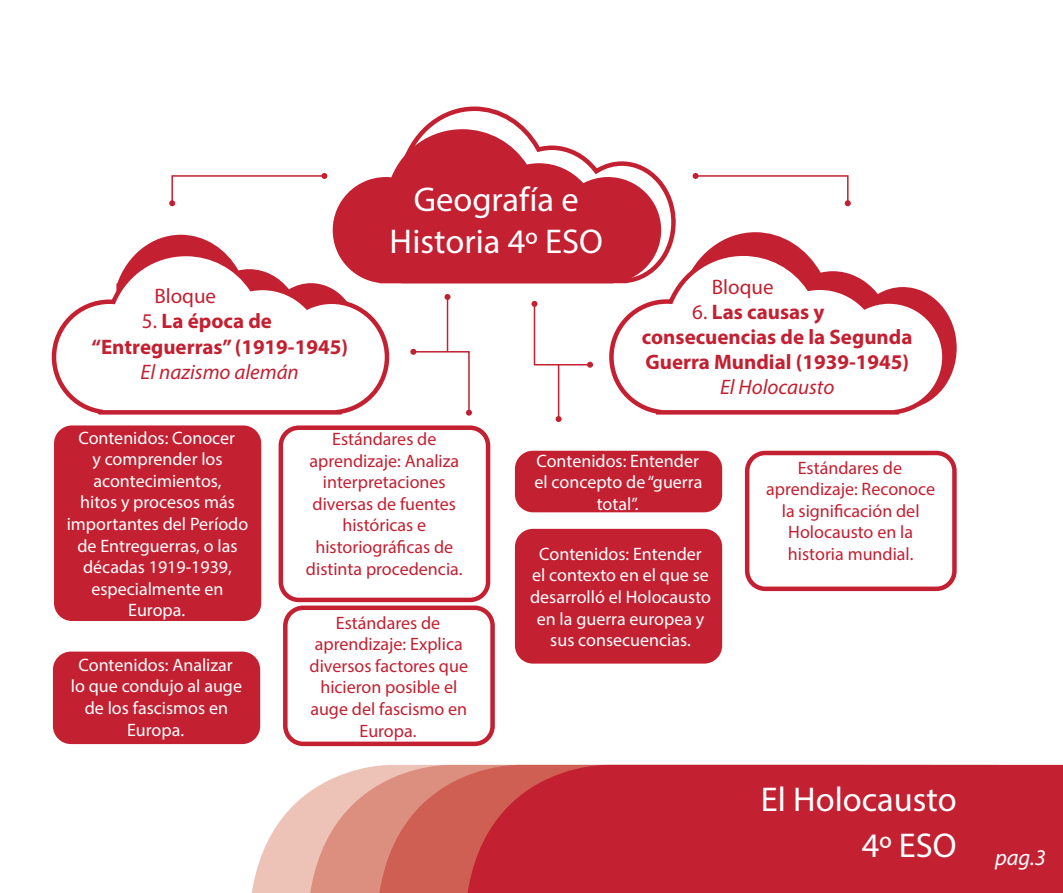
<style>
.page{position:relative;width:1063px;height:893px;background:#fff}
.page>*{position:absolute;margin:0;border:0;box-sizing:border-box;transform-origin:0 0}
.t1{font:34.5px/41.4px "Myriad Pro";color:#fff;text-align:center}
.t2{font:italic 22.5px "Myriad Pro";color:#fff}
.t3{font:700 21px/25.2px "Myriad Pro";color:#c32031}
.t4{font:italic 21px "Myriad Pro";color:#c32031}
.t5{font:21px "Myriad Pro";color:#c32031}
.t6{font:18px/21.6px "Myriad Pro";color:#fff;text-align:center}
.t7{font:18px/21.6px "Myriad Pro";color:#c32031;text-align:center}
.s1{font-weight:400}
</style>
<div class="page">
<svg style="left:398px;top:106px;width:278px;height:178px"></svg>
<svg style="left:251px;top:794px;width:56px;height:99px;fill:#eec3b7"></svg>
<svg style="left:307px;top:766px;width:69px;height:127px;background:#e6ac9e"></svg>
<svg style="left:376px;top:764px;width:89px;height:129px;background:#d57568"></svg>
<div style="left:465px;top:764px;width:598px;height:129px;background:#c32031"></div>
<svg style="left:333px;top:129px;width:328px;height:154px;fill:#c32031"></svg>
<svg style="left:141px;top:235px;width:218px;height:14px"></svg>
<svg style="left:51px;top:249px;width:340px;height:166px"></svg>
<svg style="left:710px;top:232px;width:247px;height:147px"></svg>
<svg style="left:607px;top:249px;width:342px;height:166px"></svg>
<div style="left:54px;top:425px;width:207px;height:196px;background:#c32031;border-radius:18px"></div>
<div style="left:53px;top:652px;width:207px;height:92px;background:#c32031;border-radius:18px"></div>
<div style="left:515px;top:451px;width:207px;height:61px;background:#c32031;border-radius:18px"></div>
<div style="left:515px;top:529px;width:207px;height:135px;background:#c32031;border-radius:18px"></div>
<div style="left:279px;top:425px;width:211px;height:177px;border:4px solid #c32031;border-radius:18px"></div>
<div style="left:283px;top:605px;width:212px;height:141px;border:4px solid #c32031;border-radius:18px"></div>
<div style="left:745px;top:451px;width:212px;height:140px;border:4px solid #c32031;border-radius:18px"></div>
<svg style="left:169px;top:173px;width:158px;height:33px"></svg>
<svg style="left:410px;top:349px;width:62px;height:67px"></svg>
<svg style="left:531px;top:301px;width:62px;height:67px"></svg>
<svg style="left:693px;top:173px;width:158px;height:33px"></svg>
<hr style="left:558px;top:365px;width:1px;height:54px;background:#c32031">
<svg style="left:556px;top:416px;width:6px;height:6px"></svg>
<hr style="left:447px;top:297px;width:1px;height:54px;background:#c32031">
<svg style="left:445px;top:294px;width:6px;height:6px"></svg>
<p class="t5" style="left:154px;top:283px;width:63px">Bloque</p>
<p class="t3" style="left:92px;top:308px;width:258px;text-indent:50px"><span class="s1">5.</span> La época de “Entreguerras” (1919-1945)</p>
<p class="t4" style="left:141px;top:359px;width:160px">El nazismo alemán</p>
<p class="t1" style="left:390px;top:179px;width:215px">Geografía e<br>Historia 4º ESO</p>
<p class="t5" style="left:712px;top:274px;width:63px">Bloque</p>
<p class="t3" style="left:642px;top:298px;width:272px;text-indent:50px"><span class="s1">6.</span> Las causas y consecuencias de la Segunda<br>Guerra Mundial (1939-1945)</p>
<p class="t4" style="left:720px;top:374px;width:116px">El Holocausto</p>
<p class="t6" style="left:67px;top:426px;width:183px">Contenidos: Conocer<br>y comprender los acontecimientos,<br>hitos y procesos más importantes del Período de Entreguerras, o las décadas 1919-1939, especialmente en<br>Europa.</p>
<p class="t6" style="left:71px;top:654px;width:173px">Contenidos: Analizar lo que condujo al auge de los fascismos en<br>Europa.</p>
<p class="t7" style="left:306px;top:428px;width:158px">Estándares de aprendizaje: Analiza interpretaciones diversas de fuentes históricas e historiográficas de distinta procedencia.</p>
<p class="t7" style="left:310px;top:611px;width:160px">Estándares de aprendizaje: Explica diversos factores que hicieron posible el auge del fascismo en<br>Europa.</p>
<p class="t6" style="left:535px;top:450px;width:169px">Contenidos: Entender el concepto de “guerra total”.</p>
<p class="t6" style="left:530px;top:543px;width:183px">Contenidos: Entender<br>el contexto en el que se desarrolló el Holocausto en la guerra europea y sus consecuencias.</p>
<p class="t7" style="left:766px;top:456px;width:170px">Estándares de aprendizaje: Reconoce la significación del<br>Holocausto en la historia mundial.</p>
<p class="t1" style="left:761px;top:778px;width:197px">El Holocausto</p>
<p class="t1" style="left:862px;top:824px;width:97px">4º ESO</p>
<p class="t2" style="left:995px;top:844px;width:52px">pag.3</p>
</div>
